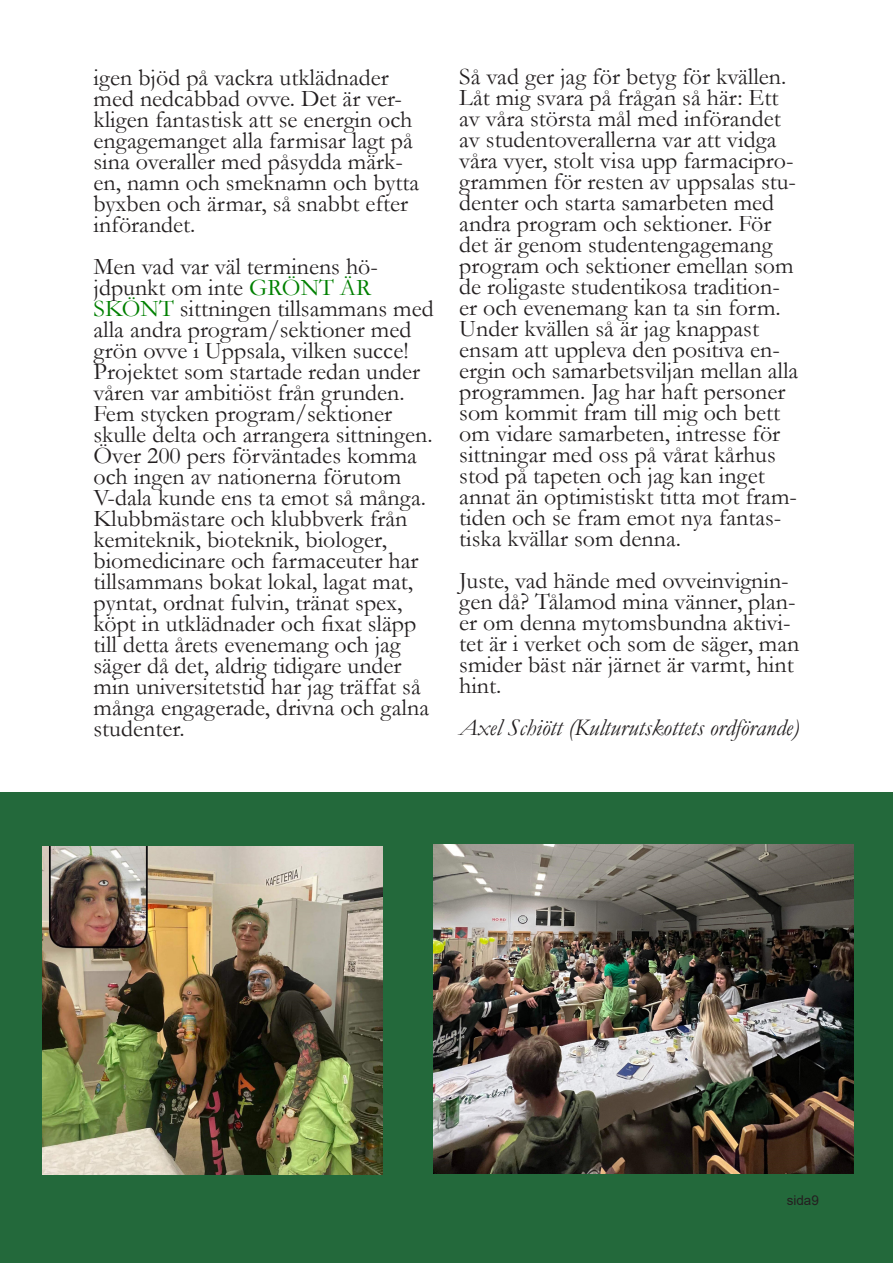
<style>
.page{position:relative;width:893px;height:1263px;background:#fff}
.page>*{position:absolute;margin:0;border:0;box-sizing:border-box;transform-origin:0 0}
.A__Brödtext{font:24px/21px "Garamond";color:#231f20}
.A__Brödtext-2{font:italic 24px "Garamond";color:#231f20}
.t1{font:13.5px "Arial";color:#231f20}
.s1{color:#008000}
</style>
<div class="page">
<div style="left:0;top:792px;width:893px;height:471px;background:#23693b"></div>
<img style="left:433px;top:845px;width:421px;height:329px">
<img style="left:43px;top:846px;width:340px;height:329px">
<p class="A__Brödtext" style="left:94px;top:66px;width:327px">igen bjöd på vackra utklädnader med nedcabbad ovve. Det är ver&shy;kligen fantastisk att se energin och engagemanget alla farmisar lagt på sina overaller med påsydda märk&shy;en, namn och smeknamn och bytta byxben och ärmar, så snabbt efter införandet.</p>
<p class="A__Brödtext" style="left:94px;top:255px;width:342px">Men vad var väl terminens hö&shy;jdpunkt om inte <span class="s1">GRÖNT ÄR SKÖNT</span> sittningen tillsammans med alla andra program/sektioner med grön ovve i Uppsala, vilken succe!<br>Projektet som startade redan under våren var ambitiöst från grunden.<br>Fem stycken program/sektioner skulle delta och arrangera sittningen.<br>Över 200 pers förväntades komma och ingen av nationerna förutom V-dala kunde ens ta emot så många.<br>Klubbmästare och klubbverk från kemiteknik, bioteknik, biologer, biomedicinare och farmaceuter har tillsammans bokat lokal, lagat mat, pyntat, ordnat fulvin, tränat spex, köpt in utklädnader och fixat släpp till detta årets evenemang och jag säger då det, aldrig tidigare under min universitetstid har jag träffat så många engagerade, drivna och galna studenter.</p>
<p class="A__Brödtext" style="left:459px;top:65px;width:341px">Så vad ger jag för betyg för kvällen.<br>Låt mig svara på frågan så här: Ett av våra största mål med införandet av studentoverallerna var att vidga våra vyer, stolt visa upp farmacipro&shy;grammen för resten av uppsalas stu&shy;denter och starta samarbeten med andra program och sektioner. För det är genom studentengagemang program och sektioner emellan som de roligaste studentikosa tradition&shy;er och evenemang kan ta sin form.<br>Under kvällen så är jag knappast ensam att uppleva den positiva en&shy;ergin och samarbetsviljan mellan alla programmen. Jag har haft personer som kommit fram till mig och bett om vidare samarbeten, intresse för sittningar med oss på vårat kårhus stod på tapeten och jag kan inget annat än optimistiskt titta mot fram&shy;tiden och se fram emot nya fantas&shy;tiska kvällar som denna.</p>
<p class="A__Brödtext" style="left:459px;top:569px;width:342px">Juste, vad hände med ovveinvignin&shy;gen då? Tålamod mina vänner, plan&shy;er om denna mytomsbundna aktivi&shy;tet är i verket och som de säger, man smider bäst när järnet är varmt, hint hint.</p>
<p class="A__Brödtext-2" style="left:459px;top:711px;width:342px">Axel Schiött (Kulturutskottets ordförande)</p>
<p class="t1" style="left:787px;top:1191px;width:34px">sida9</p>
</div>
